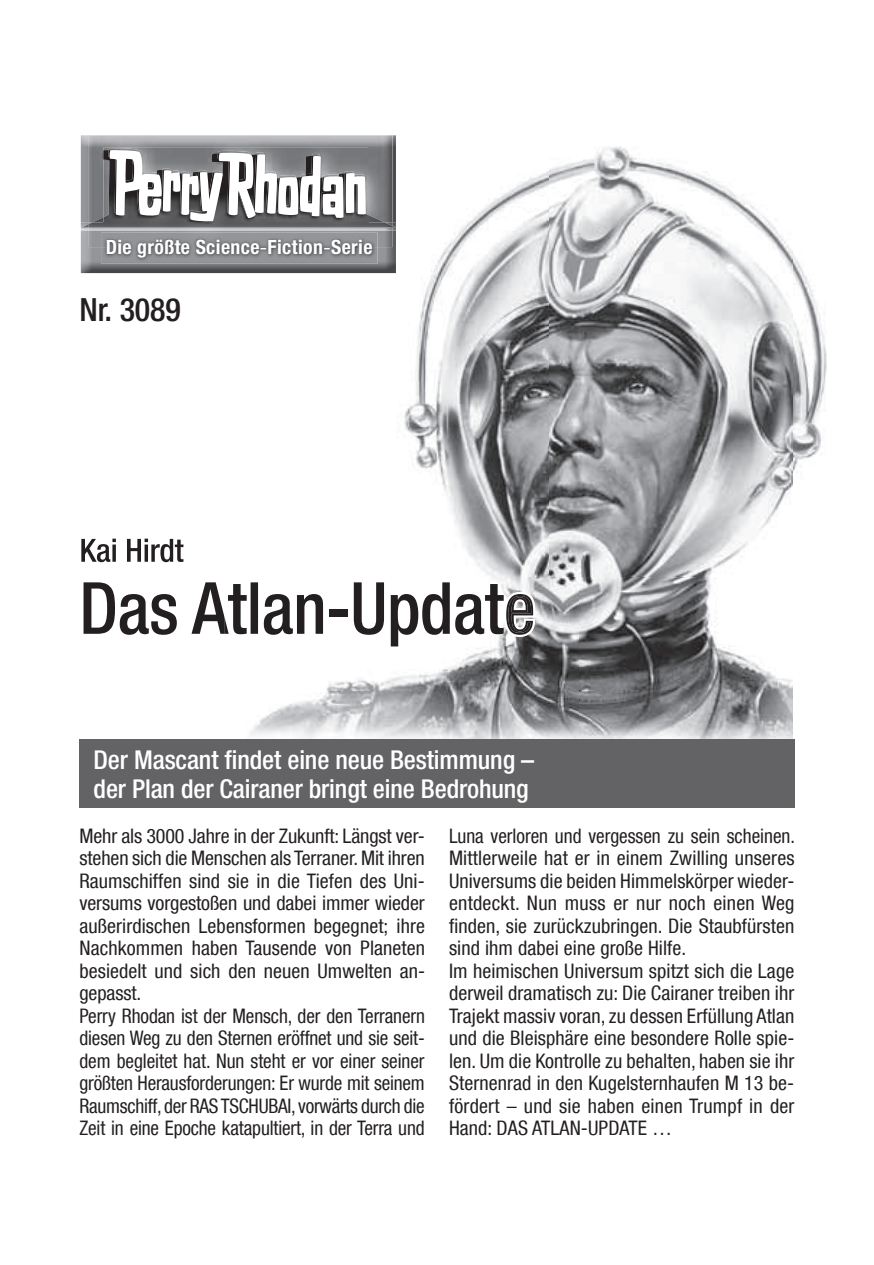
<style>
.page{position:relative;width:874px;height:1265px;background:#fff}
.page>*{position:absolute;margin:0;border:0;box-sizing:border-box;transform-origin:0 0}
.t1{font:500 condensed 32px "Helvetica Neue LT Com";letter-spacing:-.005em;color:#231f20}
.t2{font:500 condensed 26px/29px "Helvetica Neue LT Com";letter-spacing:-.005em;color:#fff}
.t3{font:condensed 20px/22.4px "Helvetica Neue LT Com";letter-spacing:.005em;color:#231f20}
.t4{font:condensed 20px/22.4px "Helvetica Neue LT Com";letter-spacing:.005em;color:#231f20;scale:.96 1}
.t5{font:700 condensed 19.8px "Helvetica Neue";letter-spacing:.02em;color:#fff}
</style>
<div class="page">
<img style="left:224px;top:171px;width:355px;height:568px">
<img style="left:579px;top:576px;width:213px;height:163px">
<img style="left:549px;top:146px;width:278px;height:430px">
<div style="left:79px;top:739px;width:715px;height:68px;background:#636366"></div>
<img style="left:112px;top:538px;width:36px;height:4px">
<img style="left:160px;top:539px;width:13px;height:23px">
<img style="left:127px;top:539px;width:14px;height:5px">
<img style="left:81px;top:539px;width:16px;height:22px">
<img style="left:175px;top:539px;width:8px;height:23px">
<img style="left:151px;top:544px;width:9px;height:17px">
<img style="left:97px;top:544px;width:51px;height:18px">
<img style="left:422px;top:582px;width:27px;height:52px">
<img style="left:250px;top:582px;width:134px;height:52px">
<img style="left:191px;top:582px;width:33px;height:51px">
<img style="left:224px;top:616px;width:4px;height:17px">
<img style="left:83px;top:582px;width:32px;height:51px">
<img style="left:485px;top:584px;width:18px;height:50px">
<img style="left:228px;top:584px;width:18px;height:50px">
<img style="left:455px;top:594px;width:29px;height:40px">
<img style="left:390px;top:594px;width:28px;height:52px">
<img style="left:297px;top:594px;width:26px;height:39px">
<img style="left:264px;top:594px;width:29px;height:40px">
<img style="left:151px;top:594px;width:26px;height:40px">
<img style="left:120px;top:594px;width:29px;height:40px">
<img style="left:329px;top:609px;width:18px;height:7px">
<img style="left:504px;top:592px;width:31px;height:44px">
<img style="left:506px;top:594px;width:27px;height:40px">
<img style="left:511px;top:597px;width:16px;height:15px">
<img style="left:81px;top:135px;width:315px;height:87px">
<img style="left:81px;top:222px;width:315px;height:51px">
<img style="left:101px;top:247px;width:276px;height:17px">
<img style="left:107px;top:247px;width:265px;height:11px">
<img style="left:89px;top:135px;width:303px;height:112px">
<img style="left:81px;top:224px;width:314px;height:3px">
<img style="left:92px;top:215px;width:292px;height:7px">
<img style="left:89px;top:222px;width:303px;height:5px">
<img style="left:103px;top:147px;width:172px;height:3px">
<img style="left:109px;top:148px;width:48px;height:2px">
<img style="left:103px;top:150px;width:265px;height:77px">
<svg style="left:109px;top:150px;width:256px;height:72px"></svg>
<p class="t5" style="left:106px;top:235px;width:268px">Die größte Science Fiction Serie</p>
<p class="t5" style="left:260px;top:235px;width:9px">-</p>
<p class="t5" style="left:323px;top:235px;width:9px">-</p>
<h1 class="t1" style="left:79px;top:290px;width:103px">Nr. 3089</h1>
<h2 class="t2" style="left:94px;top:744px;width:442px">Der Mascant findet eine neue Bestimmung – der Plan der Cairaner bringt eine Bedrohung</h2>
<p class="t3" style="left:79px;top:824px;width:347px">Mehr als 3000 Jahre in der Zukunft: Längst ver&shy;stehen sich die Menschen als Terraner. Mit ihren Raumschiffen sind sie in die Tiefen des Uni&shy;versums vorgestoßen und dabei immer wieder außerirdischen Lebensformen begegnet; ihre Nachkommen haben Tausende von Planeten besiedelt und sich den neuen Umwelten an&shy;gepasst.<br>Perry Rhodan ist der Mensch, der den Terranern diesen Weg zu den Sternen eröffnet und sie seit&shy;dem begleitet hat. Nun steht er vor einer seiner größten Herausforderungen: Er wurde mit seinem Raumschiff, der RAS TSCHUBAI, vorwärts durch die Zeit in eine Epoche katapultiert, in der Terra und</p>
<p class="t4" style="left:449px;top:824px;width:362px">Luna verloren und vergessen zu sein scheinen.<br>Mittlerweile hat er in einem Zwilling unseres Universums die beiden Himmelskörper wieder&shy;entdeckt. Nun muss er nur noch einen Weg finden, sie zurückzubringen. Die Staubfürsten sind ihm dabei eine große Hilfe.<br>Im heimischen Universum spitzt sich die Lage derweil dramatisch zu: Die Cairaner treiben ihr Trajekt massiv voran, zu dessen Erfüllung Atlan und die Bleisphäre eine besondere Rolle spie&shy;len. Um die Kontrolle zu behalten, haben sie ihr Sternenrad in den Kugelsternhaufen M 13 be&shy;fördert – und sie haben einen Trumpf in der Hand: DAS ATLAN-UPDATE …</p>
</div>
